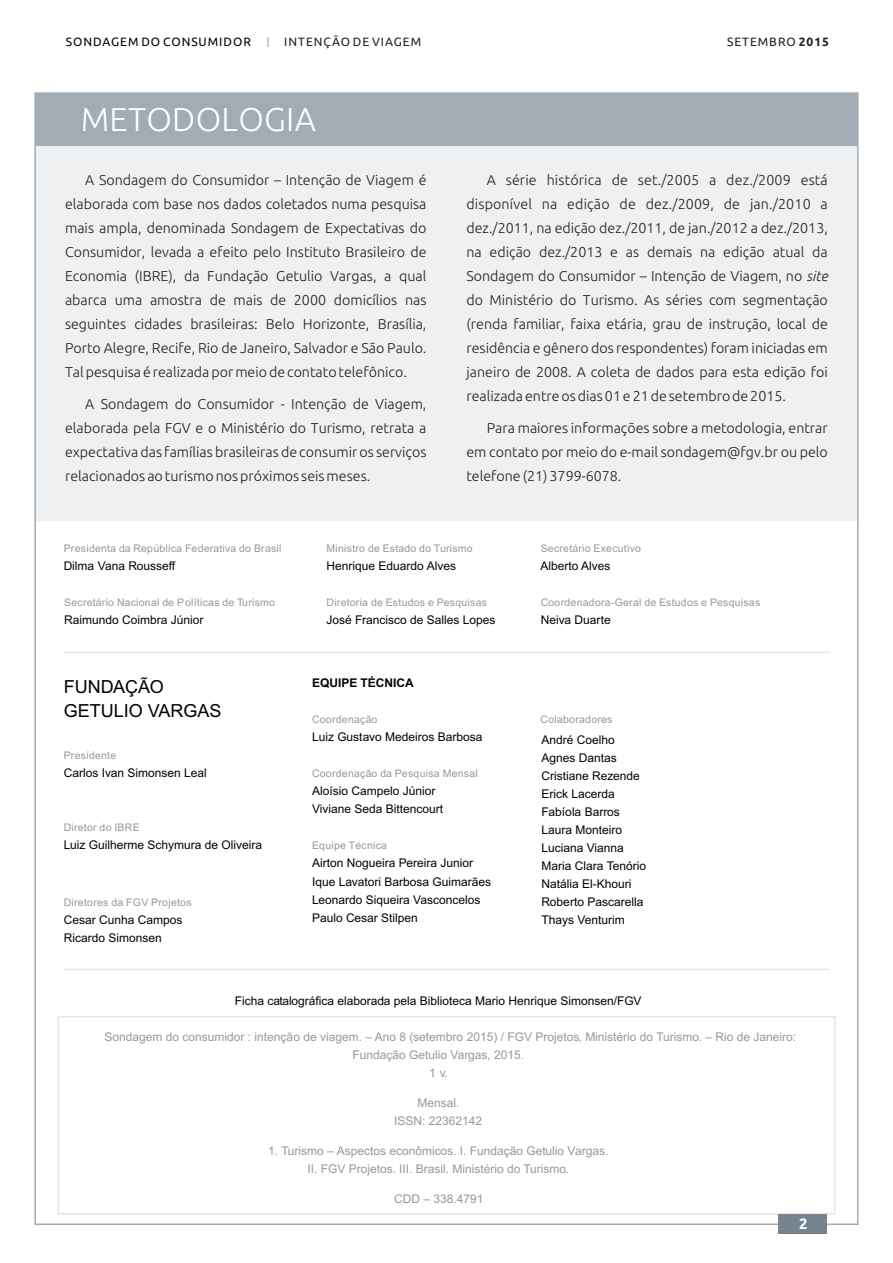
<style>
.page{position:relative;width:893px;height:1263px;background:#fff}
.page>*{position:absolute;margin:0;border:0;box-sizing:border-box;transform-origin:0 0}
.t1{font:300 33px "Ubuntu";letter-spacing:.01em;color:#fff}
.t2{font:18px/24px "Arial";color:#010202}
.t3{font:700 15px "Ubuntu";color:#fff}
.t4{font:300 14.25px/24px "Ubuntu";color:#231f20;text-align:justify}
.t5{font:12px/18px "Arial";color:#010202}
.t6{font:12px/18px "Arial";color:#96989d;text-align:center}
.t7{font:12px "Ubuntu";letter-spacing:.085em;color:#231f20}
.t8{font:12px "Ubuntu";letter-spacing:.085em;color:#010202}
.t9{font:700 12px "Arial";color:#010202}
.t10{font:10.5px "Arial";letter-spacing:.025em;color:#96989d}
.s1{font-weight:700}
.s2{font-style:italic}
</style>
<div class="page">
<div style="left:58px;top:1016px;width:777px;height:198px;border:2px solid #e5e5e7"></div>
<div style="left:35px;top:107px;width:823px;height:413px;background:#eff0f1"></div>
<svg style="left:267px;top:37px;width:2px;height:10px"></svg>
<div style="left:37px;top:95px;width:819px;height:51px;background:#a1acb4"></div>
<div style="left:779px;top:1214px;width:48px;height:20px;background:#76848f"></div>
<hr style="left:64px;top:968px;width:765px;height:2px;background:#e5e5e7">
<hr style="left:64px;top:652px;width:765px;height:1px;background:#e5e5e7">
<p class="t8" style="left:66px;top:36px;width:187px">SONDAGEM DO CONSUMIDOR</p>
<p class="t7" style="left:284px;top:36px;width:138px">INTENÇÃO DE VIAGEM</p>
<p class="t7" style="left:727px;top:37px;width:104px">SETEMBRO <span class="s1">2015</span></p>
<h1 class="t1" style="left:81px;top:105px;width:237px">METODOLOGIA</h1>
<p class="t4" style="left:65px;top:169px;width:363px;text-indent:20px">A Sondagem do Consumidor – Intenção de Viagem é elaborada com base nos dados coletados numa pesquisa mais ampla, denominada Sondagem de Expectativas do Consumidor, levada a efeito pelo Instituto Brasileiro de Economia (IBRE), da Fundação Getulio Vargas, a qual abarca uma amostra de mais de 2000 domicílios nas seguintes cidades brasileiras: Belo Horizonte, Brasília, Porto Alegre, Recife, Rio de Janeiro, Salvador e São Paulo.<br>Tal pesquisa é realizada por meio de contato telefônico.</p>
<p class="t4" style="left:65px;top:393px;width:363px;text-indent:20px">A Sondagem do Consumidor - Intenção de Viagem, elaborada pela FGV e o Ministério do Turismo, retrata a expectativa das famílias brasileiras de consumir os serviços relacionados ao turismo nos próximos seis meses.</p>
<p class="t4" style="left:466px;top:169px;width:363px;text-indent:20px">A série histórica de set./2005 a dez./2009 está disponível na edição de dez./2009, de jan./2010 a dez./2011, na edição dez./2011, de jan./2012 a dez./2013, na edição dez./2013 e as demais na edição atual da Sondagem do Consumidor – Intenção de Viagem, no <span class="s2">site </span>do Ministério do Turismo. As séries com segmentação (renda familiar, faixa etária, grau de instrução, local de residência e gênero dos respondentes) foram iniciadas em janeiro de 2008. A coleta de dados para esta edição foi realizada entre os dias 01 e 21 de setembro de 2015.</p>
<p class="t4" style="left:466px;top:417px;width:363px;text-indent:20px">Para maiores informações sobre a metodologia, entrar em contato por meio do e-mail sondagem@fgv.br ou pelo telefone (21) 3799-6078.</p>
<p class="t10" style="left:64px;top:545px;width:219px">Presidenta da República Federativa do Brasil</p>
<p class="t5" style="left:64px;top:558px;width:113px">Dilma Vana Rousse?</p>
<p class="t10" style="left:64px;top:599px;width:212px">Secretário Nacional de Políticas de Turismo</p>
<p class="t5" style="left:64px;top:612px;width:141px">Raimundo Coimbra Júnior</p>
<p class="t2" style="left:64px;top:677px;width:159px">FUNDAÇÃO<br>GETULIO VARGAS</p>
<p class="t10" style="left:64px;top:752px;width:54px">Presidente</p>
<p class="t5" style="left:64px;top:765px;width:144px">Carlos Ivan Simonsen Leal</p>
<p class="t10" style="left:64px;top:824px;width:77px">Diretor do IBRE</p>
<p class="t5" style="left:64px;top:837px;width:200px">Luiz Guilherme Schymura de Oliveira</p>
<p class="t10" style="left:64px;top:898px;width:129px">Diretores da FGV Projetos</p>
<p class="t5" style="left:64px;top:912px;width:120px">Cesar Cunha Campos<br>Ricardo Simonsen</p>
<p class="t10" style="left:327px;top:545px;width:148px">Ministro de Estado do Turismo</p>
<p class="t5" style="left:327px;top:558px;width:131px">Henrique Eduardo Alves</p>
<p class="t10" style="left:327px;top:599px;width:162px">Diretoria de Estudos e Pesquisas</p>
<p class="t5" style="left:327px;top:612px;width:170px">José Francisco de Salles Lopes</p>
<p class="t9" style="left:312px;top:678px;width:103px">EQUIPE TÉCNICA</p>
<p class="t10" style="left:312px;top:716px;width:67px">Coordenação</p>
<p class="t5" style="left:312px;top:729px;width:172px">Luiz Gustavo Medeiros Barbosa</p>
<p class="t10" style="left:312px;top:770px;width:167px">Coordenação da Pesquisa Mensal</p>
<p class="t5" style="left:312px;top:783px;width:133px">Aloísio Campelo Júnior<br>Viviane Seda Bittencourt</p>
<p class="t10" style="left:312px;top:842px;width:76px">Equipe Técnica</p>
<p class="t5" style="left:312px;top:855px;width:181px">Airton Nogueira Pereira Junior<br>Ique Lavatori Barbosa Guimarães<br>Leonardo Siqueira Vasconcelos<br>Paulo Cesar Stilpen</p>
<p class="t10" style="left:541px;top:545px;width:102px">Secretário Executivo</p>
<p class="t5" style="left:541px;top:558px;width:72px">Alberto Alves</p>
<p class="t10" style="left:541px;top:599px;width:221px">Coordenadora-Geral de Estudos e Pesquisas</p>
<p class="t5" style="left:541px;top:612px;width:72px">Neiva Duarte</p>
<p class="t10" style="left:541px;top:716px;width:73px">Colaboradores</p>
<p class="t5" style="left:541px;top:732px;width:106px">André Coelho<br>Agnes Dantas<br>Cristiane Rezende<br>Erick Lacerda<br>Fabíola Barros<br>Laura Monteiro<br>Luciana Vianna<br>Maria Clara Tenório<br>Natália El-Khouri<br>Roberto Pascarella<br>Thays Venturim</p>
<p class="t5" style="left:235px;top:992px;width:408px">Ficha catalográfica elaborada pela Biblioteca Mario Henrique Simonsen/FGV</p>
<p class="t6" style="left:105px;top:1028px;width:693px">Sondagem do consumidor : intenção de viagem. – Ano 8 (setembro 2015) / FGV Projetos, Ministério do Turismo. – Rio de Janeiro:</p>
<p class="t6" style="left:352px;top:1046px;width:173px">Fundação Getulio Vargas, 2015.</p>
<p class="t6" style="left:429px;top:1064px;width:20px">1 v.</p>
<p class="t6" style="left:394px;top:1094px;width:90px">Mensal.<br>ISSN: 22362142</p>
<p class="t6" style="left:268px;top:1142px;width:342px">1. Turismo – Aspectos econômicos. I. Fundação Getulio Vargas.<br>II. FGV Projetos. III. Brasil. Ministério do Turismo.</p>
<p class="t6" style="left:394px;top:1190px;width:91px">CDD – 338.4791</p>
<p class="t3" style="left:799px;top:1218px;width:10px">2</p>
</div>
